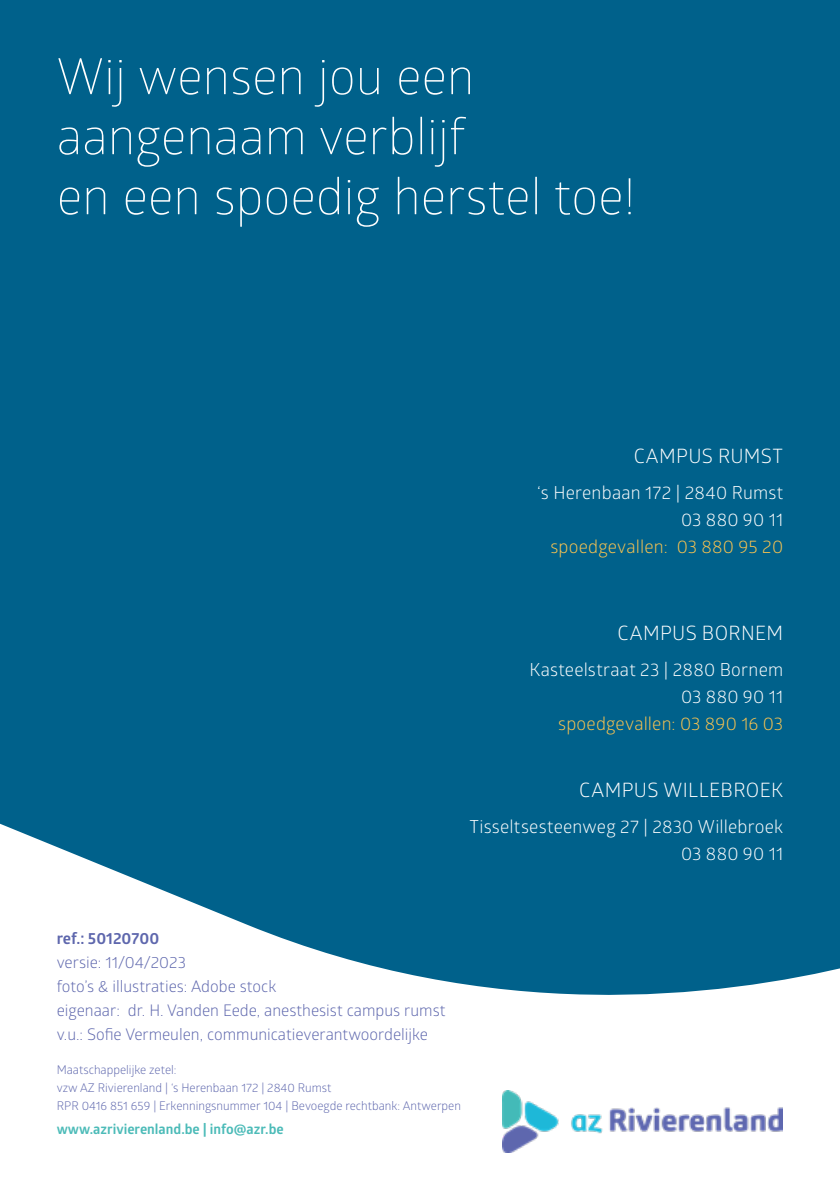
<style>
.page{position:relative;width:840px;height:1191px;background:#fff}
.page>*{position:absolute;margin:0;border:0;box-sizing:border-box;transform-origin:0 0}
.t1{font:300 50px/60px "Glober";color:#fff}
.t2{font:19.8px "Glober";letter-spacing:.015em;color:#fff}
.t3{font:18px/27px "Glober";letter-spacing:.01em;color:#fff;text-align:right}
.t4{font:18px "Glober";letter-spacing:.01em;color:#fcc44f}
.t5{font:16px/24px "Glober";color:#5e67ad}
.t6{font:700 16px "Glober";color:#5e67ad}
.t7{font:700 14px "Glober";color:#4cbbb8}
.t8{font:12px/18px "Glober";color:#5e67ad}
</style>
<div class="page">
<div style="left:0;top:0;width:839px;height:1191px;background:#00618b"></div>
<svg style="left:0;top:823px;width:839px;height:368px;fill:#fff"></svg>
<img style="left:502px;top:1090px;width:280px;height:62px">
<h1 class="t1" style="left:57px;top:44px;width:580px">Wij wensen jou een aangenaam verblijf<br>en een spoedig herstel toe!</h1>
<p class="t2" style="left:633px;top:442px;width:151px">CAMPUS RUMST</p>
<p class="t3" style="left:537px;top:478px;width:247px">‘s Herenbaan 172 | 2840 Rumst<br>03 880 90 11</p>
<p class="t4" style="left:550px;top:534px;width:234px">spoedgevallen: 03 880 95 20</p>
<p class="t2" style="left:617px;top:619px;width:167px">CAMPUS BORNEM</p>
<p class="t3" style="left:529px;top:655px;width:255px">Kasteelstraat 23 | 2880 Bornem<br>03 880 90 11</p>
<p class="t4" style="left:558px;top:711px;width:226px">spoedgevallen: 03 890 16 03</p>
<p class="t2" style="left:579px;top:776px;width:205px">CAMPUS WILLEBROEK</p>
<p class="t3" style="left:469px;top:812px;width:315px">Tisseltsesteenweg 27 | 2830 Willebroek<br>03 880 90 11</p>
<p class="t6" style="left:57px;top:927px;width:104px">ref.: 50120700</p>
<p class="t5" style="left:57px;top:949px;width:390px">versie: 11/04/2023<br>foto’s &amp; illustraties: Adobe stock<br>eigenaar: dr. H. Vanden Eede, anesthesist campus rumst v.u.: Sofie Vermeulen, communicatieverantwoordelijke</p>
<p class="t8" style="left:57px;top:1060px;width:405px">Maatschappelijke zetel:<br>vzw AZ Rivierenland | ‘s Herenbaan 172 | 2840 Rumst<br>RPR 0416 851 659 | Erkenningsnummer 104 | Bevoegde rechtbank: Antwerpen</p>
<p class="t7" style="left:57px;top:1119px;width:228px">www.azrivierenland.be | info@azr.be</p>
</div>
